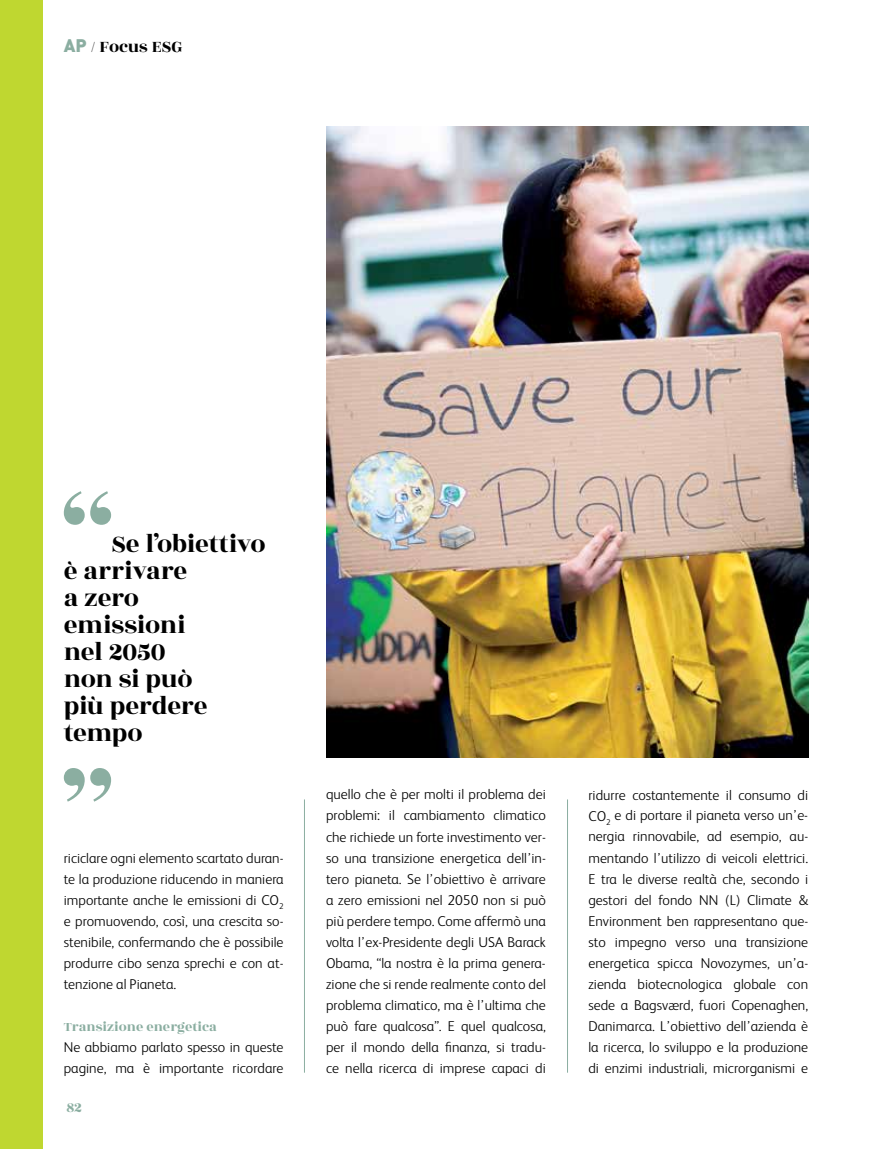
<style>
.page{position:relative;width:872px;height:1149px;background:#fff}
.page>*{position:absolute;margin:0;border:0;box-sizing:border-box;transform-origin:0 0}
.t1{font:27px/27px "Rozha One";letter-spacing:-.015em;color:#000}
.t2{font:18px "Rozha One";color:#000}
.t3{font:15px "Rozha One";color:#8baea1}
.t4{font:300 14.25px/21px "FS Albert";color:#000;text-align:justify}
.t5{font:14.25px "Rozha One";color:#8baea1}
.s1{font-family:"DIN Pro";font-weight:900;color:#8baea1}
</style>
<div class="page">
<hr style="left:567px;top:799px;width:1px;height:273px;background:#8baea1">
<hr style="left:304px;top:799px;width:1px;height:273px;background:#8baea1">
<div style="left:0;top:0;width:43px;height:1148px;background:#bfd730"></div>
<svg style="left:64px;top:491px;width:47px;height:33px"></svg>
<svg style="left:64px;top:768px;width:47px;height:33px"></svg>
<img style="left:326px;top:127px;width:482px;height:630px">
<p class="t2" style="left:64px;top:35px;width:120px"><span class="s1">AP</span> / Focus ESG</p>
<h1 class="t1" style="left:64px;top:532px;width:203px;text-indent:47px">Se l’obiettivo è arrivare<br>a zero emissioni<br>nel 2050<br>non si può<br>più perdere tempo</h1>
<p class="t4" style="left:64px;top:846px;width:221px">riciclare ogni elemento scartato duran&shy;te la produzione riducendo in maniera importante anche le emissioni di CO<sub>2 </sub>e promuovendo, così, una crescita so&shy;stenibile, confermando che è possibile produrre cibo senza sprechi e con at&shy;tenzione al Pianeta.</p>
<p class="t5" style="left:64px;top:1017px;width:155px">Transizione energetica</p>
<p class="t4" style="left:64px;top:1035px;width:221px">Ne abbiamo parlato spesso in queste pagine, ma è importante ricordare</p>
<p class="t3" style="left:66px;top:1097px;width:17px">82</p>
<p class="t4" style="left:326px;top:783px;width:221px">quello che è per molti il problema dei problemi: il cambiamento climatico che richiede un forte investimento ver&shy;so una transizione energetica dell’in&shy;tero pianeta. Se l’obiettivo è arrivare a zero emissioni nel 2050 non si può più perdere tempo. Come affermò una volta l’ex-Presidente degli USA Barack Obama, “la nostra è la prima genera&shy;zione che si rende realmente conto del problema climatico, ma è l’ultima che può fare qualcosa”. E quel qualcosa, per il mondo della finanza, si tradu&shy;ce nella ricerca di imprese capaci di</p>
<p class="t4" style="left:588px;top:783px;width:221px">ridurre costantemente il consumo di CO<sub>2</sub> e di portare il pianeta verso un’e&shy;nergia rinnovabile, ad esempio, au&shy;mentando l’utilizzo di veicoli elettrici.<br>E tra le diverse realtà che, secondo i gestori del fondo NN (L) Climate &amp; Environment ben rappresentano que&shy;sto impegno verso una transizione energetica spicca Novozymes, un’a&shy;zienda biotecnologica globale con sede a Bagsværd, fuori Copenaghen, Danimarca. L’obiettivo dell’azienda è la ricerca, lo sviluppo e la produzione di enzimi industriali, microrganismi e</p>
</div>
